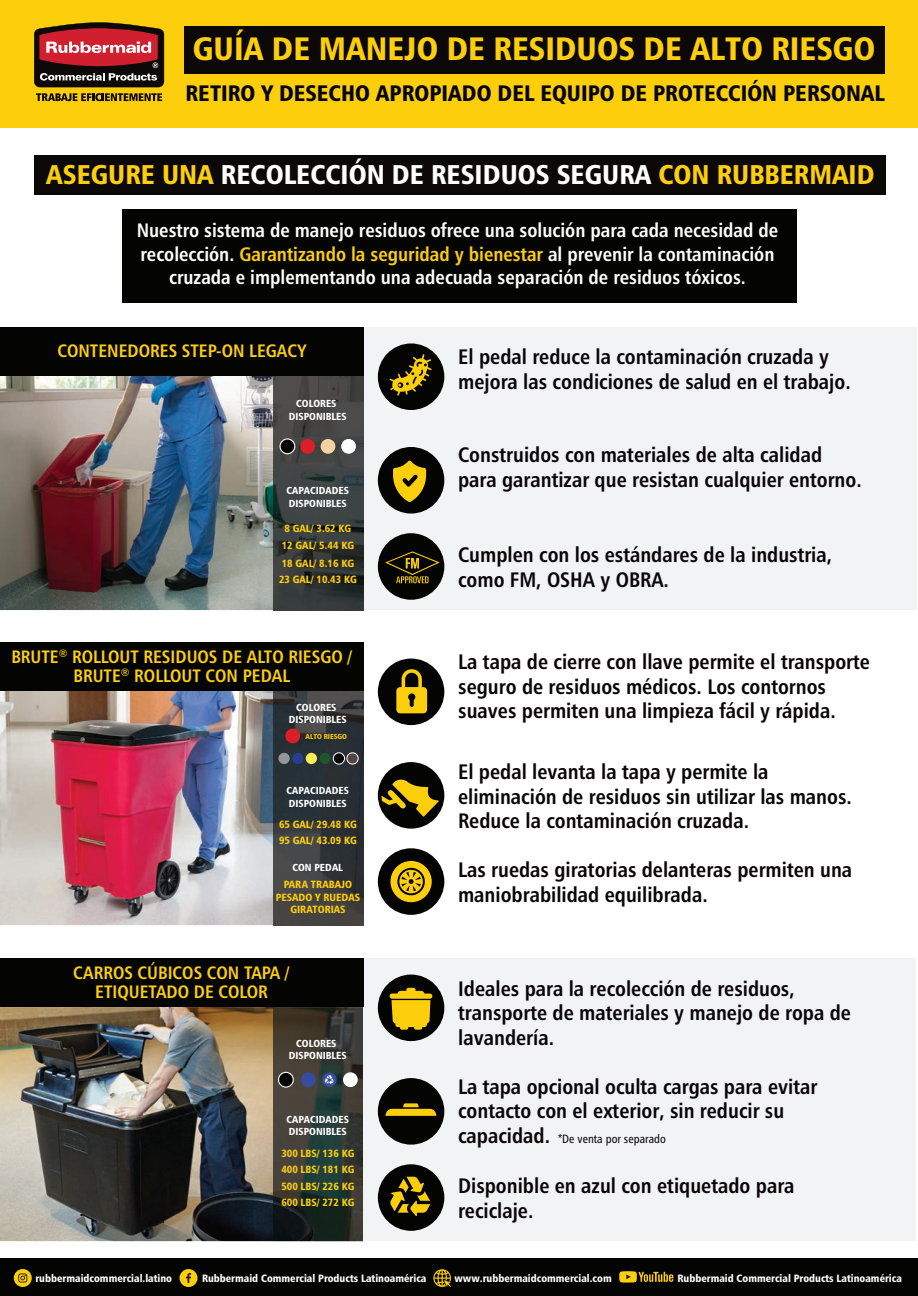
<style>
.page{position:relative;width:918px;height:1296px;background:#fff}
.page>*{position:absolute;margin:0;border:0;box-sizing:border-box;transform-origin:0 0}
.t1{font:40.5px "Humanist 777 BT Black Condensed B";color:#fcce0c}
.t2{font:32.55px "Humanist 777 BT Black Condensed B";color:#fcce0c}
.t3{font:27.15px "Humanist 777 BT Black Condensed B";color:#fff}
.t4{font:22.5px "Humanist 777 BT Black Condensed B";color:#040503}
.t5{font:21px/24.6px "Humanist 777 BT Bold Condensed B";color:#0a0608}
.t6{font:19.5px/23.4px "Humanist 777 BT Bold Condensed B";color:#fff;text-align:center}
.t7{font:18px/19.5px "Humanist 777 BT Bold Condensed B";color:#fcce0c;text-align:center}
.t8{font:12px "Humanist 777 BT Roman Condensed B";color:#0a0608}
.t9{font:10.65px "Humanist 777 BT Black Condensed B";color:#fff}
.t10{font:10.5px/16.5px "Humanist 777 BT Black Condensed B";color:#fcce0c}
.t11{font:10.2px/12.5px "Humanist 777 BT Black Condensed B";color:#fff;text-align:center}
.t12{font:7.35px "Humanist 777 BT Black Condensed B";color:#fcce0c}
.s1{color:#fcce0c}
</style>
<div class="page">
<div style="left:0;top:958px;width:915px;height:283px;background:#f2f3f4"></div>
<div style="left:0;top:327px;width:917px;height:283px;background:#f2f3f4"></div>
<div style="left:0;top:0;width:918px;height:128px;background:#fcce0c"></div>
<svg style="left:36px;top:93px;width:126px;height:8px"></svg>
<svg style="left:34px;top:22px;width:130px;height:65px"></svg>
<div style="left:0;top:1258px;width:918px;height:38px;background:#040503"></div>
<svg style="left:14px;top:1269px;width:18px;height:18px"></svg>
<svg style="left:18px;top:1273px;width:9px;height:9px"></svg>
<div style="left:180px;top:1269px;width:18px;height:18px;background:#fcce0c;border-radius:50%"></div>
<svg style="left:186px;top:1273px;width:5px;height:10px"></svg>
<svg style="left:619px;top:1271px;width:54px;height:11px"></svg>
<svg style="left:433px;top:1269px;width:18px;height:18px"></svg>
<div style="left:34px;top:155px;width:851px;height:40px;background:#0b0807"></div>
<div style="left:122px;top:209px;width:675px;height:93px;background:#040503"></div>
<img style="left:0;top:376px;width:273px;height:234px">
<div style="left:378px;top:343px;width:66px;height:67px;background:#040503;border-radius:50%"></div>
<div style="left:378px;top:447px;width:66px;height:66px;background:#040503;border-radius:50%"></div>
<div style="left:378px;top:533px;width:66px;height:67px;background:#040503;border-radius:50%"></div>
<img style="left:0;top:691px;width:273px;height:234px">
<div style="left:378px;top:658px;width:66px;height:67px;background:#040503;border-radius:50%"></div>
<div style="left:378px;top:762px;width:66px;height:66px;background:#040503;border-radius:50%"></div>
<div style="left:378px;top:848px;width:66px;height:67px;background:#040503;border-radius:50%"></div>
<img style="left:0;top:1007px;width:273px;height:234px">
<div style="left:378px;top:974px;width:66px;height:67px;background:#040503;border-radius:50%"></div>
<div style="left:378px;top:1078px;width:66px;height:66px;background:#040503;border-radius:50%"></div>
<svg style="left:390px;top:354px;width:42px;height:42px"></svg>
<div style="left:378px;top:1164px;width:66px;height:66px;background:#040503;border-radius:50%"></div>
<div style="left:0;top:958px;width:363px;height:49px;background:#040503"></div>
<svg style="left:393px;top:461px;width:33px;height:41px"></svg>
<svg style="left:385px;top:551px;width:55px;height:32px"></svg>
<svg style="left:381px;top:779px;width:58px;height:37px"></svg>
<svg style="left:396px;top:669px;width:31px;height:44px"></svg>
<svg style="left:390px;top:861px;width:42px;height:41px"></svg>
<svg style="left:390px;top:1176px;width:40px;height:40px"></svg>
<svg style="left:386px;top:1103px;width:50px;height:13px"></svg>
<svg style="left:390px;top:988px;width:42px;height:41px"></svg>
<img style="left:273px;top:376px;width:90px;height:234px">
<div style="left:280px;top:439px;width:15px;height:15px;background:#040503;border-radius:50%"></div>
<div style="left:279px;top:438px;width:16px;height:16px;border:1px solid #fff;border-radius:50%"></div>
<div style="left:300px;top:439px;width:15px;height:15px;background:#dc1f26;border-radius:50%"></div>
<div style="left:321px;top:439px;width:14px;height:15px;background:#f5d2a3;border-radius:50%"></div>
<div style="left:341px;top:439px;width:15px;height:15px;background:#fff;border-radius:50%"></div>
<img style="left:273px;top:691px;width:90px;height:234px">
<div style="left:285px;top:728px;width:15px;height:15px;background:#dc1f26;border-radius:50%"></div>
<div style="left:0;top:642px;width:363px;height:49px;background:#040503"></div>
<div style="left:0;top:327px;width:363px;height:49px;background:#040503"></div>
<div style="left:278px;top:753px;width:12px;height:11px;background:#949697;border-radius:50%"></div>
<div style="left:292px;top:753px;width:12px;height:11px;background:#234190;border-radius:50%"></div>
<div style="left:306px;top:753px;width:11px;height:11px;background:#f7ef54;border-radius:50%"></div>
<div style="left:320px;top:753px;width:11px;height:11px;background:#20562b;border-radius:50%"></div>
<div style="left:333px;top:753px;width:12px;height:11px;background:#040503;border-radius:50%"></div>
<div style="left:333px;top:752px;width:12px;height:12px;border:1px solid #fff;border-radius:50%"></div>
<div style="left:347px;top:753px;width:11px;height:11px;background:#524642;border-radius:50%"></div>
<div style="left:347px;top:752px;width:12px;height:12px;border:1px solid #fff;border-radius:50%"></div>
<div style="left:185px;top:26px;width:700px;height:47px;background:#0b0807"></div>
<svg style="left:273px;top:1241px;width:90px;height:1px"></svg>
<img style="left:273px;top:1007px;width:90px;height:234px">
<div style="left:279px;top:1072px;width:14px;height:15px;background:#040503;border-radius:50%"></div>
<div style="left:278px;top:1071px;width:16px;height:16px;border:1px solid #fff;border-radius:50%"></div>
<div style="left:301px;top:1072px;width:15px;height:15px;background:#374b9f;border-radius:50%"></div>
<div style="left:343px;top:1072px;width:15px;height:15px;background:#fff;border-radius:50%"></div>
<svg style="left:322px;top:1072px;width:15px;height:15px"></svg>
<svg style="left:325px;top:1075px;width:9px;height:9px"></svg>
<h2 class="t2" style="left:193px;top:28px;width:684px">GUÍA DE MANEJO DE RESIDUOS DE ALTO RIESGO</h2>
<h1 class="t1" style="left:221px;top:25px;width:666px">GARANTIZA LA SEGURIDAD DE TODOS</h1>
<p class="t4" style="left:186px;top:79px;width:701px">RETIRO Y DESECHO APROPIADO DEL EQUIPO DE PROTECCIÓN PERSONAL</p>
<p class="t3" style="left:46px;top:157px;width:830px"><span class="s1">ASEGURE UNA</span> RECOLECCIÓN DE RESIDUOS SEGURA <span class="s1">CON RUBBERMAID</span></p>
<p class="t6" style="left:137px;top:218px;width:643px">Nuestro sistema de manejo residuos ofrece una solución para cada necesidad de recolección. <span class="s1">Garantizando la seguridad y bienestar</span> al prevenir la contaminación cruzada e implementando una adecuada separación de residuos tóxicos.</p>
<p class="t7" style="left:57px;top:340px;width:250px">CONTENEDORES STEP-ON LEGACY</p>
<p class="t11" style="left:289px;top:397px;width:60px">COLORES<br>DISPONIBLES</p>
<p class="t11" style="left:286px;top:484px;width:64px;text-align:left">CAPACIDADES<br>DISPONIBLES</p>
<p class="t10" style="left:282px;top:520px;width:74px">8 GAL/ 3.62 KG<br>12 GAL/ 5.44 KG</p>
<p class="t10" style="left:279px;top:554px;width:79px">18 GAL/ 8.16 KG<br>23 GAL/ 10.43 KG</p>
<p class="t7" style="left:11px;top:646px;width:342px">BRUTE<sup>®</sup> ROLLOUT RESIDUOS DE ALTO RIESGO /<br>BRUTE<sup>®</sup> ROLLOUT CON PEDAL</p>
<p class="t11" style="left:289px;top:700px;width:60px">COLORES<br>DISPONIBLES</p>
<p class="t12" style="left:306px;top:731px;width:43px">ALTO RIESGO</p>
<p class="t11" style="left:286px;top:784px;width:64px;text-align:left">CAPACIDADES<br>DISPONIBLES</p>
<p class="t10" style="left:279px;top:816px;width:79px">65 GAL/ 29.48 KG<br>95 GAL/ 43.09 KG</p>
<p class="t11" style="left:293px;top:861px;width:52px">CON PEDAL</p>
<p class="t10" style="left:276px;top:877px;width:86px;line-height:12.6px;text-align:center">PARA TRABAJO<br>PESADO Y RUEDAS<br>GIRATORIAS</p>
<p class="t7" style="left:73px;top:962px;width:218px">CARROS CÚBICOS CON TAPA /<br>ETIQUETADO DE COLOR</p>
<p class="t11" style="left:289px;top:1036px;width:60px">COLORES<br>DISPONIBLES</p>
<p class="t11" style="left:286px;top:1113px;width:64px;text-align:left">CAPACIDADES<br>DISPONIBLES</p>
<p class="t10" style="left:281px;top:1144px;width:75px;text-align:justify">300 LBS/ 136 KG 400 LBS/ 181 KG 500 LBS/ 226 KG 600 LBS/ 272 KG</p>
<p class="t5" style="left:458px;top:344px;width:394px">El pedal reduce la contaminación cruzada y mejora las condiciones de salud en el trabajo.</p>
<p class="t5" style="left:458px;top:442px;width:405px">Construidos con materiales de alta calidad para garantizar que resistan cualquier entorno.</p>
<p class="t5" style="left:458px;top:542px;width:376px">Cumplen con los estándares de la industria, como FM, OSHA y OBRA.</p>
<p class="t5" style="left:458px;top:649px;width:413px">La tapa de cierre con llave permite el transporte seguro de residuos médicos. Los contornos suaves permiten una limpieza fácil y rápida.</p>
<p class="t5" style="left:458px;top:759px;width:395px">El pedal levanta la tapa y permite la eliminación de residuos sin utilizar las manos.<br>Reduce la contaminación cruzada.</p>
<p class="t5" style="left:458px;top:857px;width:396px">Las ruedas giratorias delanteras permiten una maniobrabilidad equilibrada.</p>
<p class="t5" style="left:458px;top:975px;width:394px">Ideales para la recolección de residuos, transporte de materiales y manejo de ropa de lavandería.</p>
<p class="t5" style="left:458px;top:1073px;width:361px">La tapa opcional oculta cargas para evitar contacto con el exterior, sin reducir su capacidad.</p>
<p class="t5" style="left:458px;top:1173px;width:338px">Disponible en azul con etiquetado para reciclaje.</p>
<p class="t8" style="left:558px;top:1131px;width:109px">*De venta por separado</p>
<p class="t9" style="left:36px;top:1271px;width:138px">rubbermaidcommercial.latino</p>
<p class="t9" style="left:202px;top:1271px;width:226px">Rubbermaid Commercial Products Latinoamérica</p>
<p class="t9" style="left:454px;top:1271px;width:159px">www.rubbermaidcommercial.com</p>
<p class="t9" style="left:678px;top:1271px;width:226px">Rubbermaid Commercial Products Latinoamérica</p>
</div>
